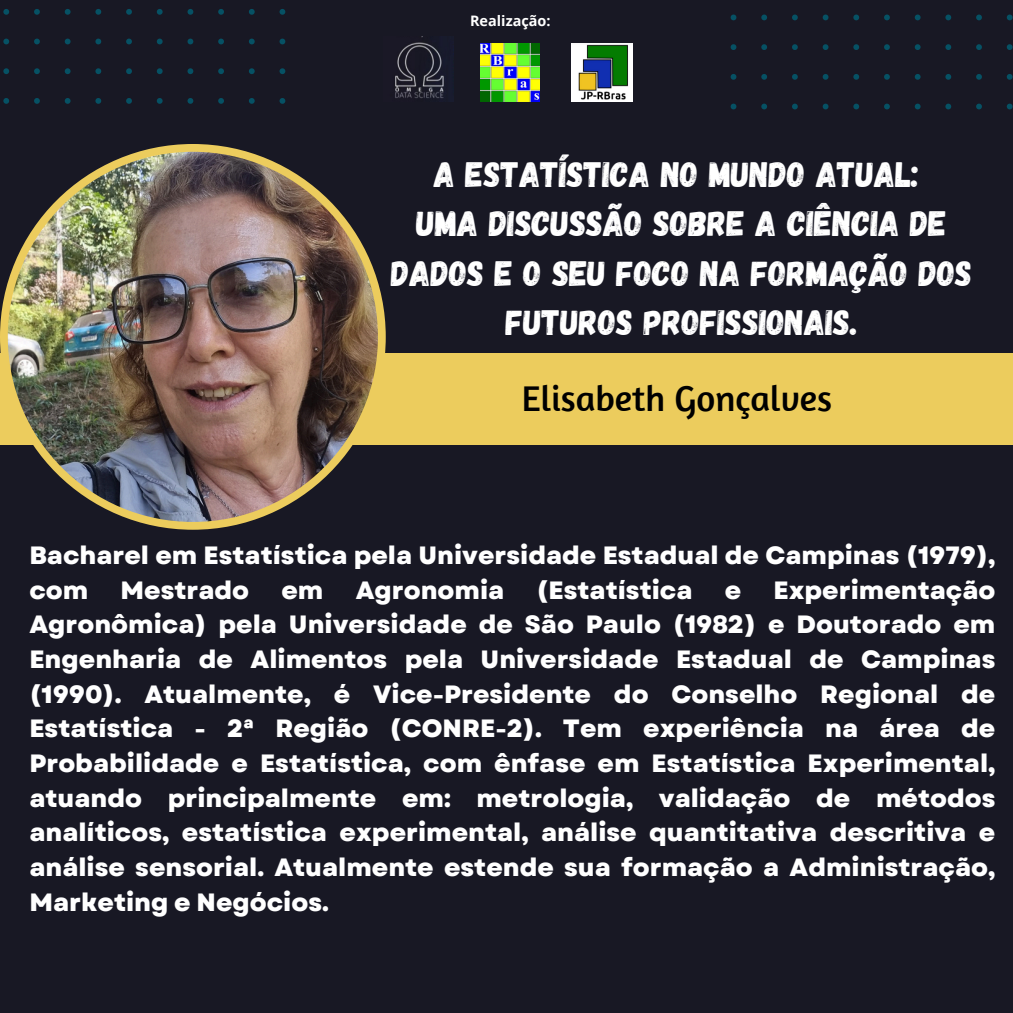
<style>
.page{position:relative;width:1013px;height:1013px;background:#fff}
.page>*{position:absolute;margin:0;border:0;box-sizing:border-box;transform-origin:0 0}
.t1{font:36.5px "Amaranth";color:#000}
.t2{font:35.25px/49.4px "Gagalin";color:#fff;text-align:center}
.t3{font:800 25px/34.8px "Garet";color:#fff}
.t4{font:700 14.38px "Open Sans";color:#fff}
</style>
<div class="page">
<div style="left:0;top:0;width:1012px;height:1012px;background:#181824"></div>
<div style="left:0;top:353px;width:1012px;height:92px;background:#eccc5d"></div>
<svg style="left:3px;top:9px;width:282px;height:95px"></svg>
<div style="left:0;top:144px;width:386px;height:385px;background:#eccc5d;border-radius:50%"></div>
<img style="left:8px;top:152px;width:370px;height:370px;border-radius:50%">
<img style="left:480px;top:43px;width:60px;height:59px">
<img style="left:395px;top:37px;width:58px;height:65px">
<img style="left:571px;top:43px;width:62px;height:59px">
<svg style="left:730px;top:14px;width:282px;height:95px"></svg>
<p class="t4" style="left:470px;top:10px;width:82px">Realização:</p>
<h1 class="t2" style="left:391px;top:148px;width:582px">A ESTATÍSTICA NO MUNDO ATUAL:<br>UMA DISCUSSÃO SOBRE A CIÊNCIA DE<br>DADOS E O SEU FOCO NA FORMAÇÃO DOS<br>FUTUROS PROFISSIONAIS.</h1>
<p class="t1" style="left:522px;top:376px;width:312px">Elisabeth Gonçalves</p>
<p class="t3" style="left:29px;top:538px;width:967px">Bacharel em Estatística pela Universidade Estadual de Campinas (1979), com</p>
<p class="t3" style="left:29px;top:572px;width:967px;text-align:justify;text-indent:744px">Experimentação Agronômica) pela Universidade de São Paulo (1982) e Doutorado em Engenharia de Alimentos pela Universidade Estadual de Campinas (1990). Atualmente, é Vice-Presidente do Conselho Regional de Estatística - 2ª Região (CONRE-2). Tem experiência na área de Probabilidade e Estatística, com ênfase em Estatística Experimental, atuando principalmente em: metrologia, validação de métodos analíticos, estatística experimental, análise quantitativa descritiva e análise sensorial. Atualmente estende sua formação a Administração, Marketing e Negócios.</p>
<p class="t3" style="left:121px;top:572px;width:130px">Mestrado</p>
<p class="t3" style="left:281px;top:572px;width:43px">em</p>
<p class="t3" style="left:355px;top:572px;width:150px">Agronomia</p>
<p class="t3" style="left:536px;top:572px;width:157px">(Estatística</p>
<p class="t3" style="left:724px;top:572px;width:18px">e</p>
</div>
